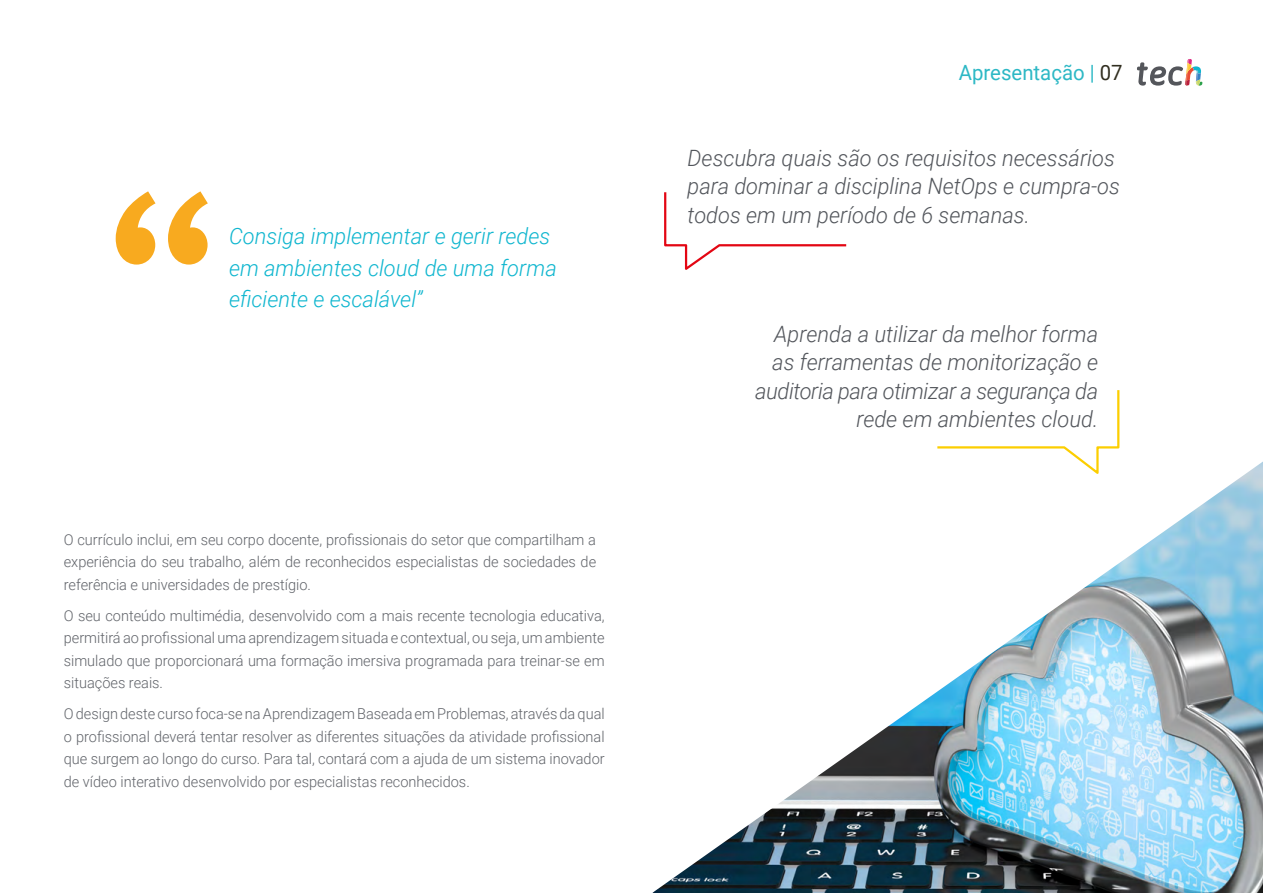
<style>
.page{position:relative;width:1263px;height:893px;background:#fff}
.page>*{position:absolute;margin:0;border:0;box-sizing:border-box;transform-origin:0 0}
.t1{font:italic 300 22.5px/28.5px "Roboto";color:#52555b;text-align:right}
.t2{font:italic 300 22.5px/31.5px "Roboto";color:#0fb6cf}
.t3{font:21px "Roboto";color:#2db8c5}
.t4{font:300 15px/22.5px "Roboto";color:#61646a;text-align:justify}
.s1{color:#312e20}
</style>
<div class="page">
<svg style="left:116px;top:191px;width:92px;height:74px"></svg>
<svg style="left:937px;top:390px;width:183px;height:71px"></svg>
<svg style="left:664px;top:192px;width:183px;height:78px"></svg>
<img style="left:652px;top:461px;width:611px;height:432px">
<svg style="left:1137px;top:59px;width:65px;height:27px"></svg>
<h1 class="t2" style="left:229px;top:220px;width:329px">Consiga implementar e gerir redes em ambientes cloud de uma forma eficiente e escalável”</h1>
<p class="t4" style="left:64px;top:527px;width:534px">O currículo inclui, em seu corpo docente, profissionais do setor que compartilham a experiência do seu trabalho, além de reconhecidos especialistas de sociedades de referência e universidades de prestígio.</p>
<p class="t4" style="left:64px;top:603px;width:542px">O seu conteúdo multimédia, desenvolvido com a mais recente tecnologia educativa, permitirá ao profissional uma aprendizagem situada e contextual, ou seja, um ambiente simulado que proporcionará uma formação imersiva programada para treinar-se em situações reais.</p>
<p class="t4" style="left:64px;top:702px;width:542px">O design deste curso foca-se na Aprendizagem Baseada em Problemas, através da qual o profissional deverá tentar resolver as diferentes situações da atividade profissional que surgem ao longo do curso. Para tal, contará com a ajuda de um sistema inovador de vídeo interativo desenvolvido por especialistas reconhecidos.</p>
<h2 class="t3" style="left:959px;top:57px;width:165px">Apresentação | <span class="s1">07</span></h2>
<h1 class="t1" style="left:688px;top:143px;width:434px;text-align:left">Descubra quais são os requisitos necessários para dominar a disciplina NetOps e cumpra-os todos em um período de 6 semanas.</h1>
<h1 class="t1" style="left:755px;top:318px;width:344px">Aprenda a utilizar da melhor forma as ferramentas de monitorização e auditoria para otimizar a segurança da rede em ambientes cloud.</h1>
</div>
